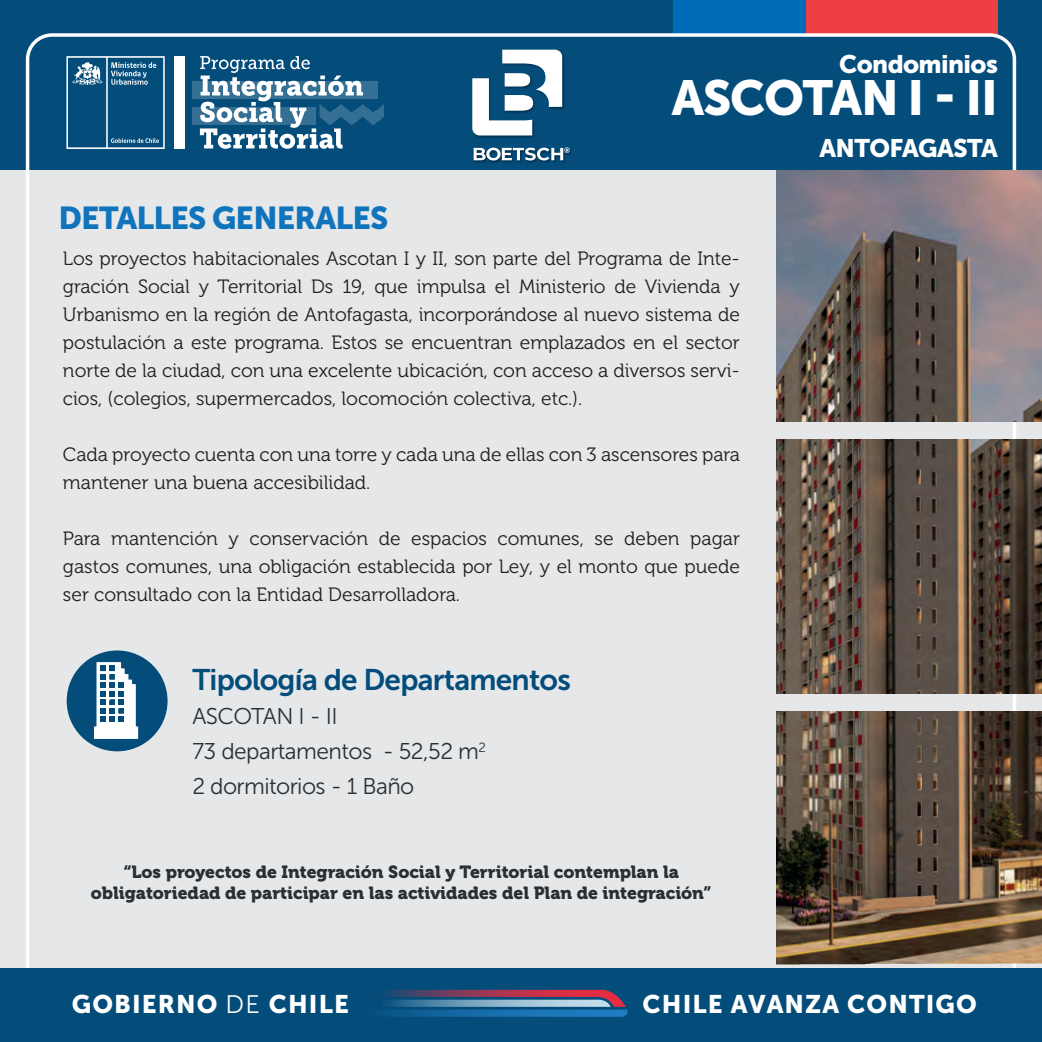
<style>
.page{position:relative;width:1042px;height:1042px;background:#e6e7e9}
.page>*{position:absolute;margin:0;border:0;box-sizing:border-box;transform-origin:0 0}
.t1{font:49px "Museo Sans 900";letter-spacing:-.025em;color:#fff}
.t2{font:31.5px "Museo Sans 900";letter-spacing:-.025em;color:#1074bc}
.t3{font:29.75px "Museo Sans 700";letter-spacing:-.025em;color:#044d7b}
.t4{font:25.38px "Museo Sans 900";letter-spacing:.045em;color:#fff}
.t5{font:25.2px "Museo Sans 900";letter-spacing:-.025em;color:#fff}
.t6{font:22.75px/35px "Museo Sans 300";letter-spacing:-.025em;color:#2a2f32}
.t7{font:19.25px/28px "Museo 300";color:#231f20;text-align:justify}
.t8{font:17.5px/21px "Museo 900";color:#2a2f32;text-align:center}
.s1{font-family:"Museo Sans 300"}
</style>
<div class="page">
<div style="left:67px;top:650px;width:101px;height:101px;background:#044d7b;border-radius:50%"></div>
<svg style="left:94px;top:662px;width:44px;height:77px"></svg>
<div style="left:0;top:0;width:1041px;height:170px;background:#044d7b"></div>
<div style="left:192px;top:81px;width:185px;height:18px;background:#356f94"></div>
<div style="left:192px;top:107px;width:124px;height:17px;background:#356f94"></div>
<svg style="left:66px;top:56px;width:99px;height:93px"></svg>
<div style="left:175px;top:56px;width:10px;height:93px;background:#fff"></div>
<svg style="left:200px;top:56px;width:184px;height:93px"></svg>
<div style="left:806px;top:0;width:191px;height:35px;background:#ee3f43"></div>
<div style="left:673px;top:0;width:133px;height:35px;background:#006cb8"></div>
<div style="left:0;top:969px;width:1042px;height:73px;background:#044d7b"></div>
<svg style="left:383px;top:990px;width:244px;height:27px"></svg>
<img style="left:473px;top:49px;width:99px;height:114px">
<svg style="left:472px;top:50px;width:90px;height:85px"></svg>
<svg style="left:474px;top:147px;width:96px;height:13px"></svg>
<img style="left:776px;top:171px;width:266px;height:251px">
<img style="left:776px;top:711px;width:266px;height:254px">
<img style="left:776px;top:439px;width:266px;height:255px">
<h2 class="t2" style="left:59px;top:200px;width:331px">DETALLES GENERALES</h2>
<h3 class="t5" style="left:839px;top:50px;width:160px">Condominios</h3>
<h1 class="t1" style="left:672px;top:70px;width:327px">ASCOTAN I - II</h1>
<h3 class="t5" style="left:819px;top:134px;width:180px">ANTOFAGASTA</h3>
<p class="t7" style="left:63px;top:245px;width:678px">Los proyectos habitacionales Ascotan I y II, son parte del Programa de Inte&shy;gración Social y Territorial Ds 19, que impulsa el Ministerio de Vivienda y Urbanismo en la región de Antofagasta, incorporándose al nuevo sistema de postulación a este programa. Estos se encuentran emplazados en el sector norte de la ciudad, con una excelente ubicación, con acceso a diversos servi&shy;cios, (colegios, supermercados, locomoción colectiva, etc.).</p>
<p class="t7" style="left:63px;top:441px;width:678px">Cada proyecto cuenta con una torre y cada una de ellas con 3 ascensores para mantener una buena accesibilidad.</p>
<p class="t7" style="left:63px;top:525px;width:678px">Para mantención y conservación de espacios comunes, se deben pagar gastos comunes, una obligación establecida por Ley, y el monto que puede ser consultado con la Entidad Desarrolladora.</p>
<h3 class="t3" style="left:192px;top:663px;width:380px">Tipología de Departamentos</h3>
<p class="t6" style="left:192px;top:699px;width:295px">ASCOTAN I - II<br>73 departamentos - 52,52 m<sup>2<br></sup>2 dormitorios - 1 Baño</p>
<p class="t8" style="left:91px;top:862px;width:622px">“Los proyectos de Integración Social y Territorial contemplan la obligatoriedad de participar en las actividades del Plan de integración”</p>
<h3 class="t4" style="left:72px;top:989px;width:279px">GOBIERNO <span class="s1">DE</span> CHILE</h3>
<h3 class="t4" style="left:642px;top:989px;width:336px">CHILE AVANZA CONTIGO</h3>
</div>
